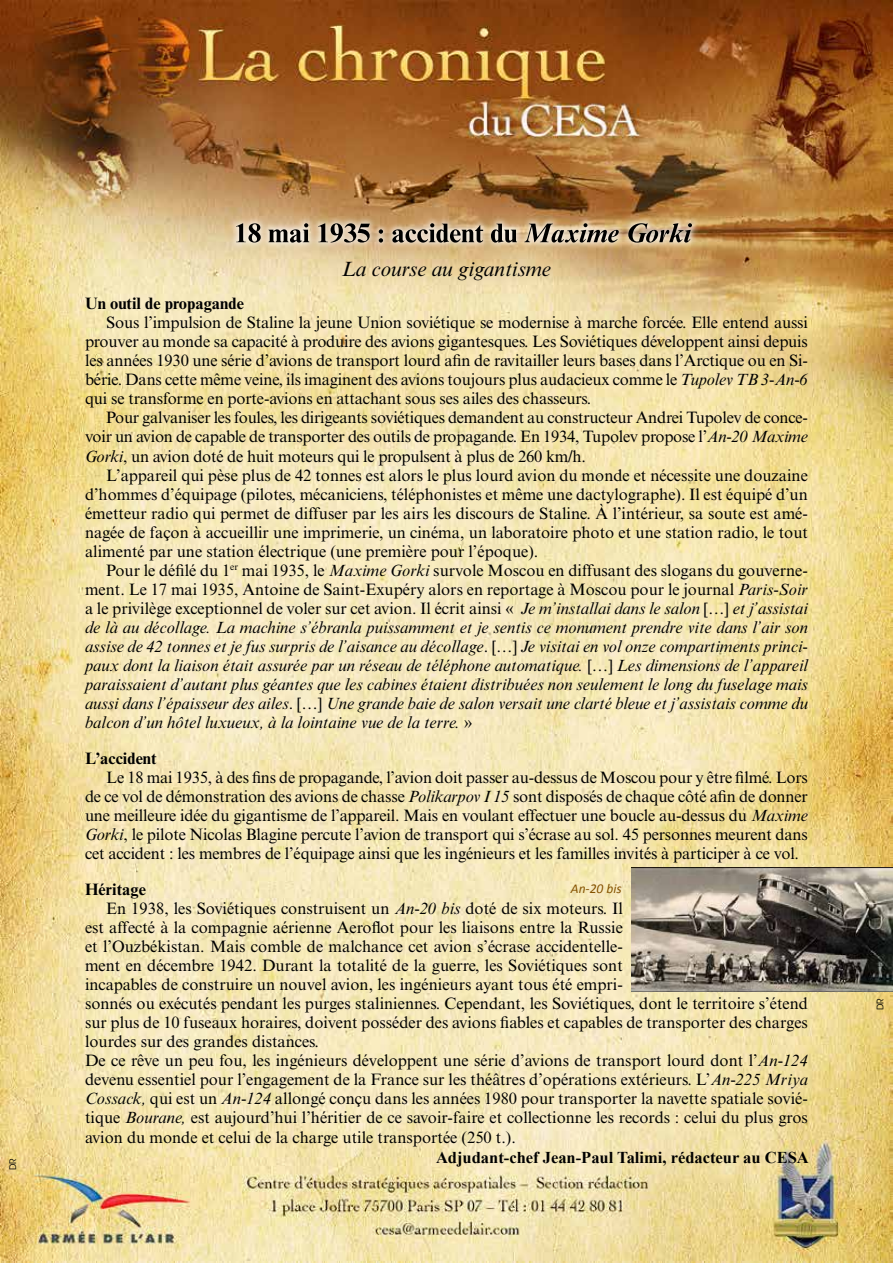
<style>
.page{position:relative;width:893px;height:1263px;background:#fff}
.page>*{position:absolute;margin:0;border:0;box-sizing:border-box;transform-origin:0 0}
.t1{font:italic 21px "Times New Roman MT Std";color:#000}
.t2{font:16.5px/19px "Times New Roman MT Std";color:#000;text-align:justify}
.t3{font:italic 16.5px/19px "Times New Roman MT Std";color:#000;text-align:justify}
.t4{font:700 16.5px "Times New Roman";color:#000}
.t5{font:700 16.5px "Times New Roman MT Std";color:#000}
.t6{font:italic 13.5px "Calibri";color:#855200}
.t7{font:9px "ITC Avant Garde Std";color:#000}
.s1{font-style:italic}
.s2{font-style:normal}
</style>
<div class="page">
<img style="left:0;top:0;width:893px;height:1263px">
<img style="left:631px;top:867px;width:262px;height:124px">
<div style="left:229px;top:215px;width:470px;height:35px;background:#fff;opacity:.75"></div>
<svg style="left:236px;top:223px;width:456px;height:20px;background:#9c8d77"></svg>
<p class="t7" style="left:7px;top:1170px;width:13px;rotate:-90deg">DR</p>
<p class="t1" style="left:342px;top:257px;width:211px">La course au gigantisme</p>
<p class="t5" style="left:85px;top:293px;width:160px">Un outil de propagande</p>
<p class="t2" style="left:85px;top:313px;width:724px;text-indent:21px">Sous l’impulsion de Staline la jeune Union soviétique se modernise à marche forcée. Elle entend aussi prouver au monde sa capacité à produire des avions gigantesques. Les Soviétiques développent ainsi depuis les années 1930 une série d’avions de transport lourd afin de ravitailler leurs bases dans l’Arctique ou en Si&shy;bérie. Dans cette même veine, ils imaginent des avions toujours plus audacieux comme le <span class="s1">Tupolev TB 3-An-6 </span>qui se transforme en porte-avions en attachant sous ses ailes des chasseurs.</p>
<p class="t2" style="left:85px;top:408px;width:724px;text-indent:21px">Pour galvaniser les foules, les dirigeants soviétiques demandent au constructeur Andrei Tupolev de conce&shy;voir un avion de capable de transporter des outils de propagande. En 1934, Tupolev propose l’<span class="s1">An-20 Maxime Gorki</span>, un avion doté de huit moteurs qui le propulsent à plus de 260 km/h.</p>
<p class="t2" style="left:85px;top:465px;width:724px;text-indent:21px">L’appareil qui pèse plus de 42 tonnes est alors le plus lourd avion du monde et nécessite une douzaine d’hommes d’équipage (pilotes, mécaniciens, téléphonistes et même une dactylographe). Il est équipé d’un émetteur radio qui permet de diffuser par les airs les discours de Staline. À l’intérieur, sa soute est amé&shy;nagée de façon à accueillir une imprimerie, un cinéma, un laboratoire photo et une station radio, le tout alimenté par une station électrique (une première pour l’époque).</p>
<p class="t3" style="left:85px;top:561px;width:724px;text-indent:21px"><span class="s2">Pour le défilé du 1</span><sup>er</sup> <span class="s2">mai 1935, le</span> Maxime Gorki <span class="s2">survole Moscou en diffusant des slogans du gouverne&shy;ment. Le 17 mai 1935, Antoine de Saint-Exupéry alors en reportage à Moscou pour le journal</span> Paris-Soir <span class="s2">a le privilège exceptionnel de voler sur cet avion. Il écrit ainsi «</span> Je m’installai dans le salon <span class="s2">[…]</span> et j’assistai de là au décollage. La machine s’ébranla puissamment et je sentis ce monument prendre vite dans l’air son assise de 42 tonnes et je fus surpris de l’aisance au décollage<span class="s2">. […]</span> Je visitai en vol onze compartiments princi&shy;paux dont la liaison était assurée par un réseau de téléphone automatique. <span class="s2">[…]</span> Les dimensions de l’appareil paraissaient d’autant plus géantes que les cabines étaient distribuées non seulement le long du fuselage mais aussi dans l’épaisseur des ailes<span class="s2">. […]</span> Une grande baie de salon versait une clarté bleue et j’assistais comme du balcon d’un hôtel luxueux, à la lointaine vue de la terre. <span class="s2">»</span></p>
<p class="t5" style="left:85px;top:748px;width:73px">L’accident</p>
<p class="t2" style="left:85px;top:768px;width:724px;text-indent:21px">Le 18 mai 1935, à des fins de propagande, l’avion doit passer au-dessus de Moscou pour y être filmé. Lors de ce vol de démonstration des avions de chasse <span class="s1">Polikarpov I 15</span> sont disposés de chaque côté afin de donner une meilleure idée du gigantisme de l’appareil. Mais en voulant effectuer une boucle au-dessus du <span class="s1">Maxime Gorki</span>, le pilote Nicolas Blagine percute l’avion de transport qui s’écrase au sol. 45 personnes meurent dans cet accident : les membres de l’équipage ainsi que les ingénieurs et les familles invités à participer à ce vol.</p>
<p class="t5" style="left:85px;top:879px;width:62px">Héritage</p>
<p class="t2" style="left:106px;top:899px;width:518px">En 1938, les Soviétiques construisent un <span class="s1">An-20 bis</span> doté de six moteurs. Il</p>
<p class="t2" style="left:85px;top:918px;width:539px">est affecté à la compagnie aérienne Aeroflot pour les liaisons entre la Russie</p>
<p class="t2" style="left:85px;top:937px;width:539px">et l’Ouzbékistan. Mais comble de malchance cet avion s’écrase accidentelle-</p>
<p class="t2" style="left:85px;top:956px;width:539px">ment en décembre 1942. Durant la totalité de la guerre, les Soviétiques sont</p>
<p class="t2" style="left:85px;top:975px;width:539px">incapables de construire un nouvel avion, les ingénieurs ayant tous été empri-</p>
<p class="t2" style="left:85px;top:994px;width:724px">sonnés ou exécutés pendant les purges staliniennes. Cependant, les Soviétiques, dont le territoire s’étend</p>
<p class="t2" style="left:85px;top:1013px;width:724px">sur plus de 10 fuseaux horaires, doivent posséder des avions fiables et capables de transporter des charges</p>
<p class="t2" style="left:85px;top:1032px;width:236px">lourdes sur des grandes distances.</p>
<p class="t2" style="left:85px;top:1051px;width:724px">De ce rêve un peu fou, les ingénieurs développent une série d’avions de transport lourd dont l’<span class="s1">An-124</span></p>
<p class="t2" style="left:85px;top:1070px;width:724px">devenu essentiel pour l’engagement de la France sur les théâtres d’opérations extérieurs. L’<span class="s1">An-225 Mriya</span></p>
<p class="t2" style="left:85px;top:1089px;width:724px"><span class="s1">Cossack,</span> qui est un <span class="s1">An-124</span> allongé conçu dans les années 1980 pour transporter la navette spatiale sovié-</p>
<p class="t2" style="left:85px;top:1108px;width:724px">tique <span class="s1">Bourane,</span> est aujourd’hui l’héritier de ce savoir-faire et collectionne les records : celui du plus gros</p>
<p class="t2" style="left:85px;top:1128px;width:432px">avion du monde et celui de la charge utile transportée (250 t.).</p>
<p class="t4" style="left:436px;top:1146px;width:374px">Adjudant-chef Jean-Paul Talimi, rédacteur au CESA</p>
<p class="t6" style="left:571px;top:879px;width:52px">An-20 bis</p>
<p class="t7" style="left:875px;top:1010px;width:13px;rotate:-90deg">DR</p>
</div>
